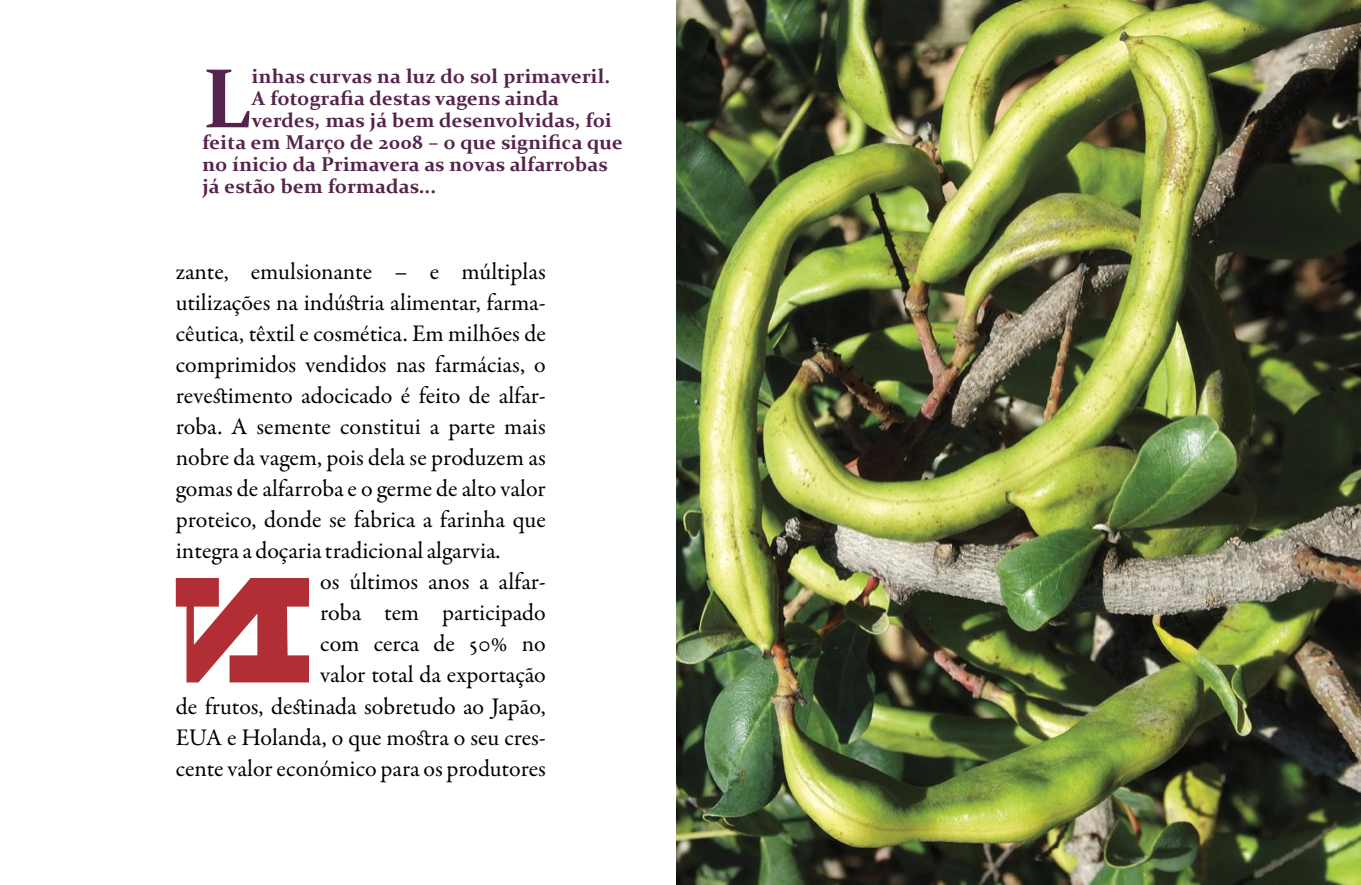
<style>
.page{position:relative;width:1361px;height:885px;background:#fff}
.page>*{position:absolute;margin:0;border:0;box-sizing:border-box;transform-origin:0 0}
.t1{font:900 157.2px "Bristol";color:#b12e35}
.t2{font:700 84.4px "Constantia";color:#55244c}
.t3{font:24px/31px "Garamond Premr Pro";color:#000;text-align:justify}
.t4{font:700 20px "Constantia";letter-spacing:.01em;color:#55244c}
</style>
<div class="page">
<img style="left:676px;top:0;width:685px;height:884px">
<h2 class="t2" style="left:202px;top:40px;width:50px">L</h2>
<p class="t4" style="left:252px;top:63px;width:360px">inhas curvas na luz do sol primaveril.</p>
<p class="t4" style="left:252px;top:85px;width:308px">A fotografia destas vagens ainda</p>
<p class="t4" style="left:252px;top:107px;width:361px">verdes, mas já bem desenvolvidas, foi</p>
<p class="t4" style="left:202px;top:129px;width:422px">feita em Março de 2008 – o que significa que</p>
<p class="t4" style="left:202px;top:151px;width:407px">no ínicio da Primavera as novas alfarrobas</p>
<p class="t4" style="left:202px;top:173px;width:235px">já estão bem formadas...</p>
<p class="t3" style="left:176px;top:257px;width:371px">zante, emulsionante – e múltiplas utilizações na indústria alimentar, farma&shy;cêutica, têxtil e cosmética. Em milhões de comprimidos vendidos nas farmácias, o revestimento adocicado é feito de alfar&shy;roba. A semente constitui a parte mais nobre da vagem, pois dela se produzem as gomas de alfarroba e o germe de alto valor proteico, donde se fabrica a farinha que integra a doçaria tradicional algarvia.</p>
<h1 class="t1" style="left:173px;top:530px;width:141px">N</h1>
<p class="t3" style="left:176px;top:567px;width:371px;text-align:right">os últimos anos a alfar-<br>roba tem participado<br>com cerca de 50% no<br>valor total da exportação<br>de frutos, destinada sobretudo ao Japão,<br>EUA e Holanda, o que mostra o seu cres&shy;cente valor económico para os produtores</p>
</div>
